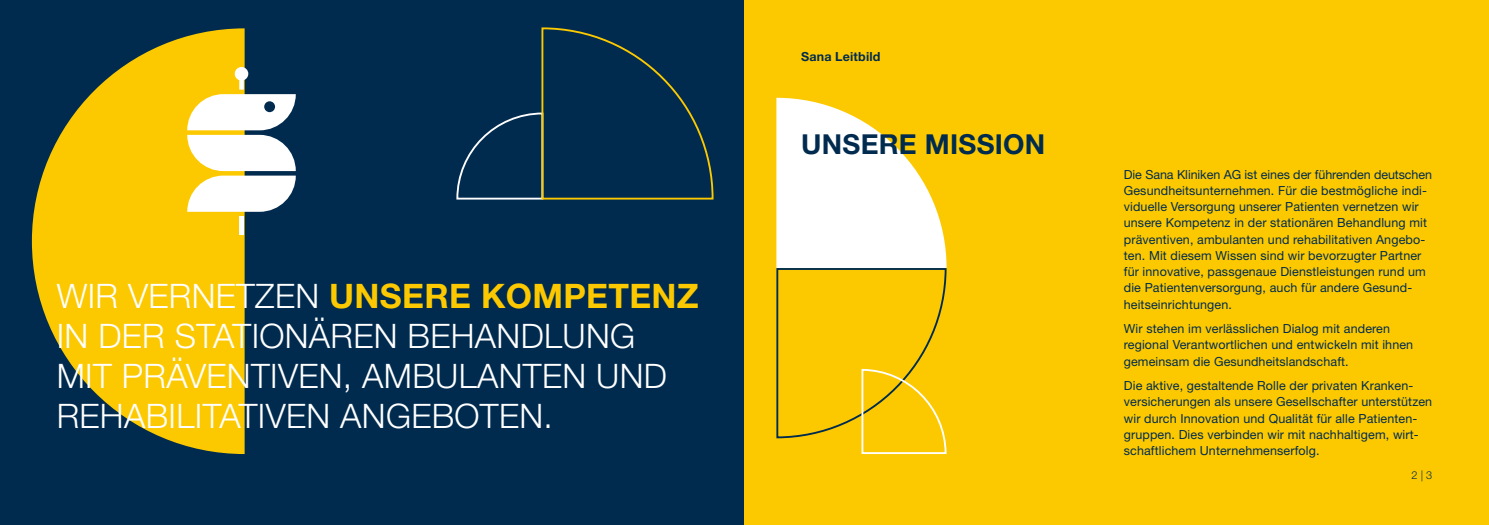
<style>
.page{position:relative;width:1489px;height:525px;background:#fff}
.page>*{position:absolute;margin:0;border:0;box-sizing:border-box;transform-origin:0 0}
.t1{font:300 33.75px/40px "Helvetica Neue LT Pro";letter-spacing:.01em;color:#fff}
.t2{font:700 27.5px "Helvetica Neue LT Pro";letter-spacing:.01em;color:#002b4f}
.t3{font:12.5px/16.2px "Helvetica Neue LT Pro";letter-spacing:.01em;color:#002b4f}
.t4{font:700 12.5px "Helvetica Neue LT Pro";letter-spacing:.015em;color:#002b4f}
.t5{font:300 11px "Helvetica Neue LT Pro";color:#002b4f}
.s1{font-weight:700;color:#fcc900}
</style>
<div class="page">
<div style="left:0;top:0;width:744px;height:524px;background:#002b4f"></div>
<div style="left:744px;top:0;width:744px;height:524px;background:#fcc900"></div>
<svg style="left:776px;top:98px;width:171px;height:356px"></svg>
<svg style="left:456px;top:27px;width:258px;height:173px"></svg>
<svg style="left:32px;top:28px;width:212px;height:426px;fill:#fcc900"></svg>
<div style="left:239px;top:216px;width:5px;height:18px;background:#fff"></div>
<svg style="left:187px;top:67px;width:109px;height:145px"></svg>
<h1 class="t1" style="left:57px;top:275px;width:643px">WIR VERNETZEN <span class="s1">UNSERE KOMPETENZ<br></span>IN DER STATIONÄREN BEHANDLUNG<br>MIT PRÄVENTIVEN, AMBULANTEN UND<br>REHABILITATIVEN ANGEBOTEN.</h1>
<p class="t4" style="left:801px;top:49px;width:81px">Sana Leitbild</p>
<h2 class="t2" style="left:801px;top:127px;width:245px">UNSERE MISSION</h2>
<p class="t3" style="left:1123px;top:166px;width:310px">Die Sana Kliniken AG ist eines der führenden deutschen Gesundheitsunternehmen. Für die bestmögliche indi&shy;viduelle Versorgung unserer Patienten vernetzen wir unsere Kompetenz in der stationären Behandlung mit präventiven, ambulanten und rehabilitativen Angebo&shy;ten. Mit diesem Wissen sind wir bevorzugter Partner für innovative, passgenaue Dienstleistungen rund um die Patientenversorgung, auch für andere Gesund&shy;heitseinrichtungen.</p>
<p class="t3" style="left:1123px;top:320px;width:291px">Wir stehen im verlässlichen Dialog mit anderen regional Verantwortlichen und entwickeln mit ihnen gemeinsam die Gesundheitslandschaft.</p>
<p class="t3" style="left:1123px;top:377px;width:310px">Die aktive, gestaltende Rolle der privaten Kranken&shy;versicherungen als unsere Gesellschafter unterstützen wir durch Innovation und Qualität für alle Patienten&shy;gruppen. Dies verbinden wir mit nachhaltigem, wirt&shy;schaftlichem Unternehmenserfolg.</p>
<p class="t5" style="left:1411px;top:468px;width:22px">2 | 3</p>
</div>
